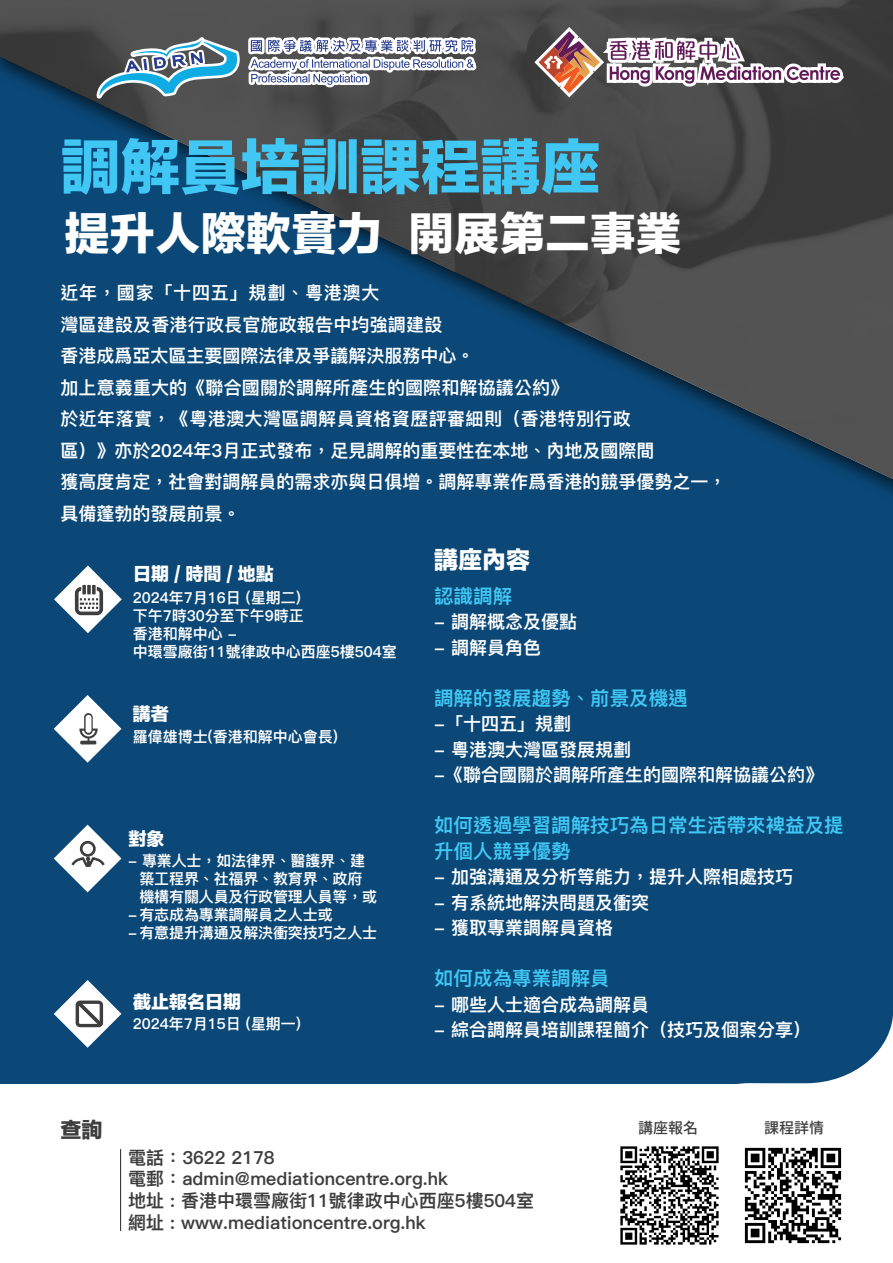
<style>
.page{position:relative;width:893px;height:1263px;background:#fff}
.page>*{position:absolute;margin:0;border:0;box-sizing:border-box;transform-origin:0 0}
.t1{font:60px "FZLTTHB B51 0";color:#40c7f4}
.t2{font:45px "FZLTTHB B51 0";letter-spacing:.01em;color:#fff}
.t3{font:24px "FZLTTHB B51 0";color:#fff}
.t4{font:21px "FZLTTHB B51 0";color:#3e3e3f}
.t5{font:19.5px/25.5px "Ping Fang TC Semibold";color:#40c7f4}
.t6{font:18px/31.5px "Ping Fang TC Semibold";color:#fff}
.t7{font:18px/21.6px "Ping Fang TC Semibold";color:#3e3e3f}
.t8{font:18px "FZLTTHB B51 0";color:#fff}
.t9{font:15px/18px "Ping Fang TC Semibold";color:#fff}
.t10{font:500 15px "Ping Fang TC";color:#3e3e3f}
</style>
<div class="page">
<div style="left:0;top:0;width:893px;height:1096px;background:#0b4877"></div>
<svg style="left:0;top:0;width:893px;height:485px"></svg>
<svg style="left:530px;top:23px;width:318px;height:79px;background:#796d71"></svg>
<svg style="left:54px;top:565px;width:68px;height:68px"></svg>
<svg style="left:54px;top:825px;width:67px;height:67px"></svg>
<svg style="left:54px;top:980px;width:67px;height:68px"></svg>
<svg style="left:54px;top:695px;width:67px;height:68px"></svg>
<div style="left:86px;top:715px;width:5px;height:18px;background:#fff;border-radius:3px"></div>
<div style="left:0;top:1084px;width:893px;height:167px;background:#fff"></div>
<hr style="left:120px;top:1149px;width:1px;height:82px;background:#3e3e3f">
<svg style="left:737px;top:1016px;width:156px;height:68px"></svg>
<svg style="left:93px;top:0;width:388px;height:120px;background:#666d73"></svg>
<img style="left:620px;top:1146px;width:99px;height:99px">
<img style="left:744px;top:1147px;width:98px;height:97px">
<h1 class="t1" style="left:60px;top:133px;width:541px">調解員培訓課程講座</h1>
<h2 class="t2" style="left:64px;top:209px;width:618px">提升人際軟實力 開展第二事業</h2>
<p class="t6" style="left:60px;top:278px;width:667px">近年，國家「十四五」規劃、粵港澳大<br>灣區建設及香港行政長官施政報告中均強調建設<br>香港成爲亞太區主要國際法律及爭議解決服務中心。<br>加上意義重大的《聯合國關於調解所產生的國際和解協議公約》<br>於近年落實，《粵港澳大灣區調解員資格資歷評審細則（香港特別行政<br>區）》亦於2024年3月正式發布，足見調解的重要性在本地、內地及國際間<br>獲高度肯定，社會對調解員的需求亦與日俱增。調解專業作爲香港的競爭優勢之一，具備蓬勃的發展前景。</p>
<h3 class="t3" style="left:434px;top:546px;width:97px">講座內容</h3>
<p class="t8" style="left:133px;top:564px;width:142px">日期 / 時間 / 地點</p>
<p class="t9" style="left:133px;top:589px;width:265px">2024年7月16日 (星期二)<br>下午7時30分至下午9時正<br>香港和解中心 -<br>中環雪廠街11號律政中心西座5樓504室</p>
<p class="t5" style="left:434px;top:583px;width:79px">認識調解</p>
<p class="t6" style="left:434px;top:606px;width:144px">- 調解概念及優點</p>
<p class="t6" style="left:434px;top:632px;width:108px">- 調解員角色</p>
<p class="t5" style="left:434px;top:685px;width:255px">調解的發展趨勢、前景及機遇</p>
<p class="t6" style="left:434px;top:708px;width:138px">-「十四五」規劃</p>
<p class="t6" style="left:434px;top:737px;width:390px;line-height:25.5px">- 粵港澳大灣區發展規劃<br>-《聯合國關於調解所產生的國際和解協議公約》</p>
<p class="t5" style="left:434px;top:813px;width:411px">如何透過學習調解技巧為日常生活帶來裨益及提升個人競爭優勢</p>
<p class="t6" style="left:434px;top:861px;width:360px">- 加強溝通及分析等能力，提升人際相處技巧</p>
<p class="t6" style="left:434px;top:887px;width:216px">- 有系統地解決問題及衝突</p>
<p class="t6" style="left:434px;top:912px;width:180px">- 獲取專業調解員資格</p>
<p class="t5" style="left:434px;top:966px;width:177px">如何成為專業調解員</p>
<p class="t6" style="left:434px;top:989px;width:216px">- 哪些人士適合成為調解員</p>
<p class="t6" style="left:434px;top:1014px;width:378px">- 綜合調解員培訓課程簡介（技巧及個案分享）</p>
<p class="t8" style="left:133px;top:703px;width:37px">講者</p>
<p class="t9" style="left:133px;top:728px;width:206px">羅偉雄博士(香港和解中心會長)</p>
<p class="t8" style="left:128px;top:828px;width:37px">對象</p>
<p class="t9" style="left:139px;top:852px;width:239px;text-indent:-11px">- 專業人士，如法律界、醫護界、建築工程界、社福界、教育界、政府機構有關人員及行政管理人員等，或</p>
<p class="t9" style="left:128px;top:906px;width:206px">- 有志成為專業調解員之人士或</p>
<p class="t9" style="left:128px;top:924px;width:250px">- 有意提升溝通及解決衝突技巧之人士</p>
<p class="t8" style="left:133px;top:991px;width:109px">截止報名日期</p>
<p class="t9" style="left:133px;top:1015px;width:169px">2024年7月15日 (星期一)</p>
<p class="t4" style="left:60px;top:1118px;width:43px">查詢</p>
<p class="t10" style="left:638px;top:1119px;width:61px">講座報名</p>
<p class="t10" style="left:764px;top:1119px;width:61px">課程詳情</p>
<p class="t7" style="left:128px;top:1147px;width:407px">電話：3622 2178<br>電郵：admin@mediationcentre.org.hk<br>地址 : 香港中環雪廠街11號律政中心西座5樓504室網址 : www.mediationcentre.org.hk</p>
</div>
